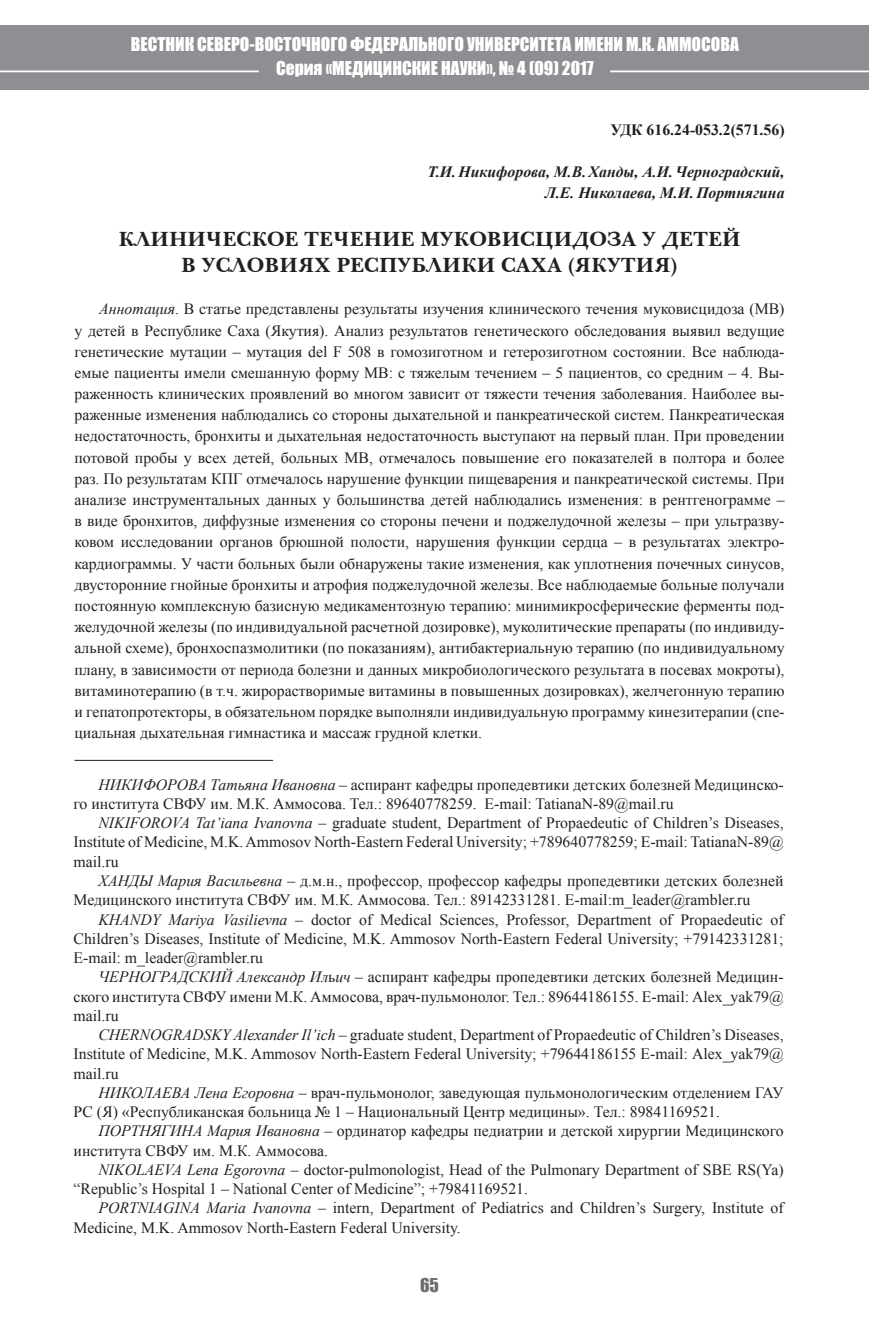
<style>
.page{position:relative;width:869px;height:1340px;background:#fff}
.page>*{position:absolute;margin:0;border:0;box-sizing:border-box;transform-origin:0 0}
.Стиль_абзаца_2{font:700 21px "Baskerville BT";color:#231f20}
.t1{font:17.5px/24.5px "Impact";color:#fff;text-align:center}
.t2{font:17.5px "Impact";color:#6c6d70}
.Обычный{font:15.75px/21.2px "Times New Roman";color:#231f20;text-align:justify}
.List_Paragraph{font:15.75px/19.2px "Times New Roman";color:#231f20}
.Обычный-2{font:italic 700 15.75px "Times New Roman";color:#231f20}
.Обычный-3{font:700 15.75px "Times New Roman";color:#231f20}
.s1{font-style:italic}
</style>
<div class="page">
<div style="left:0;top:25px;width:868px;height:64px;background:#8d8f92"></div>
<hr style="left:0;top:71px;width:259px;height:1px;background:#fff">
<hr style="left:610px;top:71px;width:258px;height:1px;background:#fff">
<hr style="left:74px;top:760px;width:199px;height:1px;background:#231f20">
<p class="t1" style="left:131px;top:31px;width:609px">ВЕСТНИК СЕВЕРО-ВОСТОЧНОГО ФЕДЕРАЛЬНОГО УНИВЕРСИТЕТА ИМЕНИ М.К. АММОСОВА<br>Серия «МЕДИЦИНСКИЕ НАУКИ», № 4 (09) 2017</p>
<p class="Обычный-3" style="left:610px;top:119px;width:175px">УДК 616.24-053.2(571.56)</p>
<p class="Обычный-2" style="left:427px;top:161px;width:358px">Т.И.Никифорова, М.В.Ханды, А.И.Черноградский,</p>
<p class="Обычный-2" style="left:545px;top:182px;width:241px">Л.Е. Николаева, М.И.Портнягина</p>
<p class="Стиль_абзаца_2" style="left:118px;top:224px;width:623px">КЛИНИЧЕСКОЕ ТЕЧЕНИЕ МУКОВИСЦИДОЗА У ДЕТЕЙ</p>
<p class="Стиль_абзаца_2" style="left:181px;top:250px;width:498px">В УСЛОВИЯХ РЕСПУБЛИКИ САХА (ЯКУТИЯ)</p>
<p class="Обычный" style="left:74px;top:298px;width:711px;text-indent:25px"><span class="s1">Аннотация</span>. В статье представлены результаты изучения клинического течения муковисцидоза (МВ) у детей в Республике Саха (Якутия). Анализ результатов генетического обследования выявил ведущие генетические мутации – мутация del F 508 в гомозиготном и гетерозиготном состоянии. Все наблюда&shy;емые пациенты имели смешанную форму МВ: с тяжелым течением – 5 пациентов, со средним – 4. Вы&shy;раженность клинических проявлений во многом зависит от тяжести течения заболевания. Наиболее вы&shy;раженные изменения наблюдались со стороны дыхательной и панкреатической систем. Панкреатическая недостаточность, бронхиты и дыхательная недостаточность выступают на первый план. При проведении потовой пробы у всех детей, больных МВ, отмечалось повышение его показателей в полтора и более раз. По результатам КПГ отмечалось нарушение функции пищеварения и панкреатической системы. При анализе инструментальных данных у большинства детей наблюдались изменения: в рентгенограмме – в виде бронхитов, диффузные изменения со стороны печени и поджелудочной железы – при ультразву&shy;ковом исследовании органов брюшной полости, нарушения функции сердца – в результатах электро&shy;кардиограммы. У части больных были обнаружены такие изменения, как уплотнения почечных синусов, двусторонние гнойные бронхиты и атрофия поджелудочной железы. Все наблюдаемые больные получали постоянную комплексную базисную медикаментозную терапию: минимикросферические ферменты под&shy;желудочной железы (по индивидуальной расчетной дозировке), муколитические препараты (по индивиду&shy;альной схеме), бронхоспазмолитики (по показаниям), антибактериальную терапию (по индивидуальному плану, в зависимости от периода болезни и данных микробиологического результата в посевах мокроты), витаминотерапию (в т.ч. жирорастворимые витамины в повышенных дозировках), желчегонную терапию и гепатопротекторы, в обязательном порядке выполняли индивидуальную программу кинезитерапии (спе&shy;циальная дыхательная гимнастика и массаж грудной клетки.</p>
<p class="List_Paragraph" style="left:73px;top:774px;width:711px;text-indent:25px"><span class="s1">НИКИФОРОВА Татьяна Ивановна</span> – аспирант кафедры пропедевтики детских болезней Медицинско&shy;го института СВФУ им. М.К. Аммосова. Тел.: 89640778259. Е-mail: TatianaN-89@mail.ru</p>
<p class="Обычный" style="left:73px;top:813px;width:711px;line-height:19.2px;text-indent:25px"><span class="s1">NIKIFOROVA Tat’iana Ivanovna</span> – graduate student, Department of Propaedeutic of Children’s Diseases, Institute of Medicine, M.K. Ammosov North-Eastern Federal University; +789640778259; E-mail: TatianaN-89@ mail.ru</p>
<p class="List_Paragraph" style="left:73px;top:870px;width:711px;text-indent:25px"><span class="s1">ХАНДЫ Мария Васильевна</span> – д.м.н., профессор, профессор кафедры пропедевтики детских болезней<br>Медицинского института СВФУ им. М.К. Аммосова. Тел.: 89142331281. E-mail:m_leader@rambler.ru</p>
<p class="Обычный" style="left:73px;top:909px;width:711px;line-height:19.2px;text-indent:25px"><span class="s1">KHANDY Mariya Vasilievna</span> – doctor of Medical Sciences, Professor, Department of Propaedeutic of Children’s Diseases, Institute of Medicine, M.K. Ammosov North-Eastern Federal University; +79142331281; E-mail: m_leader@rambler.ru</p>
<p class="List_Paragraph" style="left:73px;top:967px;width:711px;text-align:justify;text-indent:25px"><span class="s1">ЧЕРНОГРАДСКИЙ Александр Ил</span>ь<span class="s1">ич</span> – аспирант кафедры пропедевтики детских болезней Медицин&shy;ского института СВФУ имени М.К. Аммосова, врач-пульмонолог. Тел.: 89644186155. E-mail: Аlex_yak79@ mail.ru</p>
<p class="Обычный" style="left:73px;top:1024px;width:711px;line-height:19.2px;text-indent:25px"><span class="s1">CHERNOGRADSKY Alexander Il’ich</span> – graduate student, Department of Propaedeutic of Children’s Diseases, Institute of Medicine, M.K. Ammosov North-Eastern Federal University; +79644186155 E-mail: Аlex_yak79@ mail.ru</p>
<p class="List_Paragraph" style="left:73px;top:1082px;width:711px;text-indent:25px"><span class="s1">НИКОЛАЕВА Лена Егоровна</span> – врач-пульмонолог, заведующая пульмонологическим отделением ГАУ<br>РС (Я) «Республиканская больница № 1 – Национальный Центр медицины». Тел.: 89841169521.</p>
<p class="List_Paragraph" style="left:73px;top:1121px;width:711px;text-indent:25px"><span class="s1">ПОРТНЯГИНА Мария Ивановна</span> – ординатор кафедры педиатрии и детской хирургии Медицинского института СВФУ им. М.К. Аммосова.</p>
<p class="Обычный" style="left:73px;top:1159px;width:711px;line-height:19.2px;text-indent:25px"><span class="s1">NIKOLAEVA Lena Egorovna</span> – doctor-pulmonologist, Head of the Pulmonary Department of SBE RS(Ya) “Republic’s Hospital 1 – National Center of Medicine”; +79841169521.</p>
<p class="Обычный" style="left:73px;top:1198px;width:711px;line-height:19.2px;text-indent:25px"><span class="s1">PORTNIAGINA Maria Ivanovna</span> – intern, Department of Pediatrics and Children’s Surgery, Institute of<br>Medicine, M.K. Ammosov North-Eastern Federal University.</p>
<p class="t2" style="left:420px;top:1271px;width:20px">65</p>
</div>
